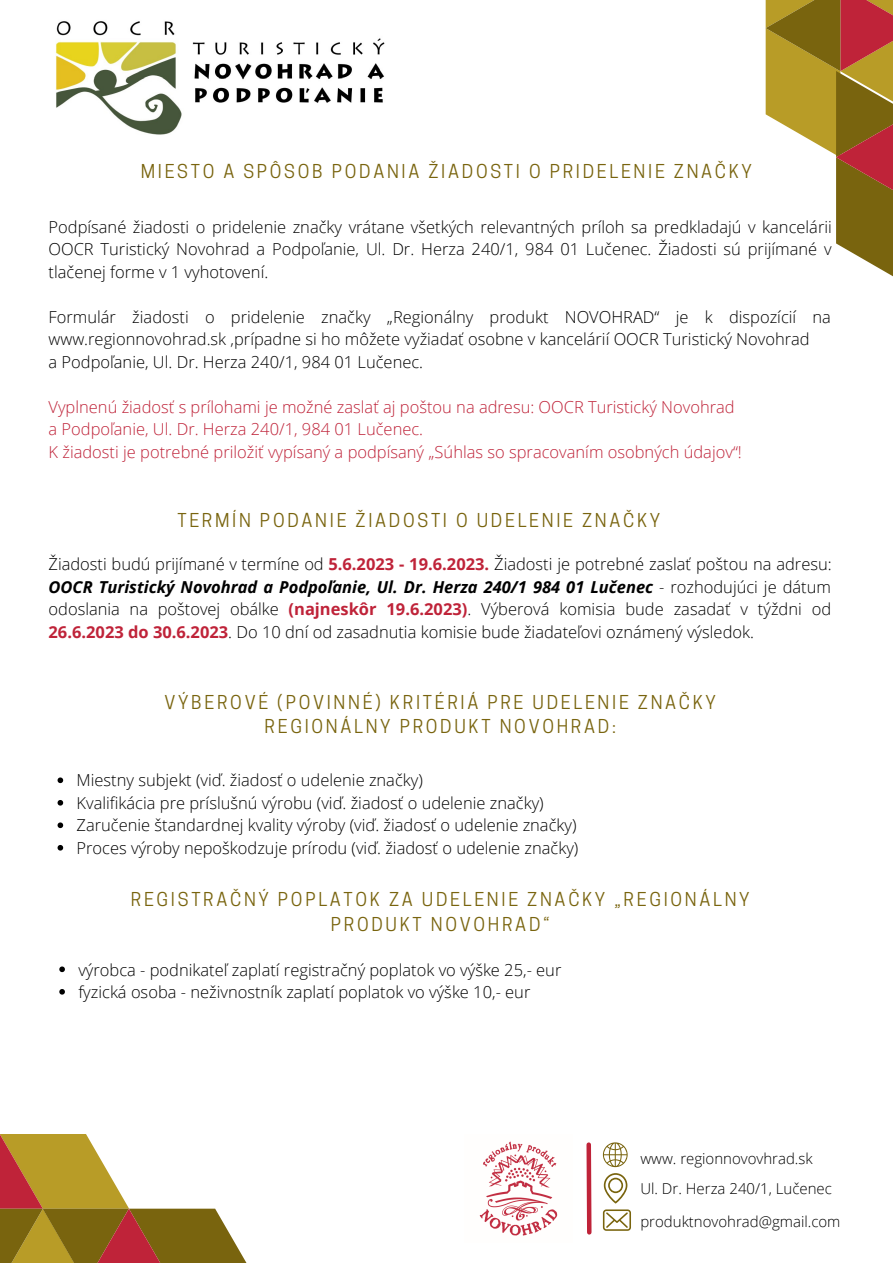
<style>
.page{position:relative;width:893px;height:1264px;background:#fff}
.page>*{position:absolute;margin:0;border:0;box-sizing:border-box;transform-origin:0 0}
.t1{font:18px/24.8px "Cooper Hewitt";letter-spacing:.15em;color:#79640e;text-align:center}
.t2{font:300 16.5px/22.5px "Open Sans";color:#000;text-align:justify}
.t3{font:300 16.5px "Open Sans";color:#bf2339}
.t4{font:300 15px "Open Sans";color:#000}
.s1{font-weight:700;color:#bf2339}
.s2{font-weight:700;font-style:italic}
</style>
<div class="page">
<svg style="left:765px;top:0;width:127px;height:276px"></svg>
<svg style="left:0;top:1134px;width:246px;height:128px"></svg>
<svg style="left:603px;top:1142px;width:24px;height:25px"></svg>
<svg style="left:586px;top:1142px;width:6px;height:93px"></svg>
<svg style="left:603px;top:1173px;width:24px;height:30px"></svg>
<svg style="left:603px;top:1209px;width:28px;height:21px"></svg>
<img style="left:56px;top:21px;width:329px;height:114px">
<img style="left:479px;top:1141px;width:79px;height:95px">
<svg style="left:58px;top:777px;width:5px;height:6px"></svg>
<svg style="left:58px;top:800px;width:5px;height:5px"></svg>
<svg style="left:58px;top:822px;width:5px;height:6px"></svg>
<svg style="left:58px;top:845px;width:5px;height:5px"></svg>
<svg style="left:59px;top:966px;width:6px;height:6px"></svg>
<svg style="left:59px;top:989px;width:6px;height:5px"></svg>
<p class="t1" style="left:141px;top:161px;width:612px">MIESTO A SPÔSOB PODANIA ŽIADOSTI O PRIDELENIE ZNAČKY</p>
<p class="t2" style="left:49px;top:215px;width:784px">Podpísané žiadosti o pridelenie značky vrátane všetkých relevantných príloh sa predkladajú v kancelárii OOCR Turistický Novohrad a Podpoľanie, Ul. Dr. Herza 240/1, 984 01 Lučenec. Žiadosti sú prijímané v tlačenej forme v 1 vyhotovení.</p>
<p class="t2" style="left:49px;top:305px;width:783px">Formulár žiadosti o pridelenie značky „Regionálny produkt NOVOHRAD“ je k dispozícií na www.regionnovohrad.sk ,prípadne si ho môžete vyžiadať osobne v kancelárií OOCR Turistický Novohrad</p>
<p class="t2" style="left:49px;top:350px;width:376px">a Podpoľanie, Ul. Dr. Herza 240/1, 984 01 Lučenec.</p>
<p class="t3" style="left:49px;top:395px;width:687px">Vyplnenú žiadosť s prílohami je možné zaslať aj poštou na adresu: OOCR Turistický Novohrad</p>
<p class="t3" style="left:49px;top:418px;width:376px">a Podpoľanie, Ul. Dr. Herza 240/1, 984 01 Lučenec.</p>
<p class="t3" style="left:49px;top:440px;width:694px">K žiadosti je potrebné priložiť vypísaný a podpísaný „Súhlas so spracovaním osobných údajov“!</p>
<p class="t1" style="left:177px;top:510px;width:484px">TERMÍN PODANIE ŽIADOSTI O UDELENIE ZNAČKY</p>
<p class="t2" style="left:49px;top:552px;width:784px">Žiadosti budú prijímané v termíne od <span class="s1">5.6.2023 - 19.6.2023.</span> Žiadosti je potrebné zaslať poštou na adresu:<br><span class="s2">OOCR Turistický Novohrad a Podpoľanie, Ul. Dr. Herza 240/1 984 01 Lučenec</span> - rozhodujúci je dátum odoslania na poštovej obálke <span class="s1">(najneskôr 19.6.2023)</span>. Výberová komisia bude zasadať v týždni od <span class="s1">26.6.2023 do 30.6.2023</span>. Do 10 dní od zasadnutia komisie bude žiadateľovi oznámený výsledok.</p>
<p class="t1" style="left:164px;top:692px;width:553px">VÝBEROVÉ (POVINNÉ) KRITÉRIÁ PRE UDELENIE ZNAČKY</p>
<p class="t1" style="left:264px;top:716px;width:353px">REGIONÁLNY PRODUKT NOVOHRAD:</p>
<p class="t2" style="left:77px;top:768px;width:348px">Miestny subjekt (viď. žiadosť o udelenie značky)</p>
<p class="t2" style="left:77px;top:791px;width:468px">Kvalifikácia pre príslušnú výrobu (viď. žiadosť o udelenie značky)</p>
<p class="t2" style="left:77px;top:813px;width:501px">Zaručenie štandardnej kvality výroby (viď. žiadosť o udelenie značky)</p>
<p class="t2" style="left:77px;top:836px;width:503px">Proces výroby nepoškodzuje prírodu (viď. žiadosť o udelenie značky)</p>
<p class="t1" style="left:131px;top:889px;width:620px">REGISTRAČNÝ POPLATOK ZA UDELENIE ZNAČKY „REGIONÁLNY<br>PRODUKT NOVOHRAD“</p>
<p class="t2" style="left:78px;top:957px;width:484px">výrobca - podnikateľ zaplatí registračný poplatok vo výške 25,- eur</p>
<p class="t2" style="left:78px;top:980px;width:453px">fyzická osoba - neživnostník zaplatí poplatok vo výške 10,- eur</p>
<p class="t4" style="left:640px;top:1148px;width:174px">www. regionnovovhrad.sk</p>
<p class="t4" style="left:640px;top:1178px;width:193px">Ul. Dr. Herza 240/1, Lučenec</p>
<p class="t4" style="left:640px;top:1211px;width:202px">produktnovohrad@gmail.com</p>
</div>
